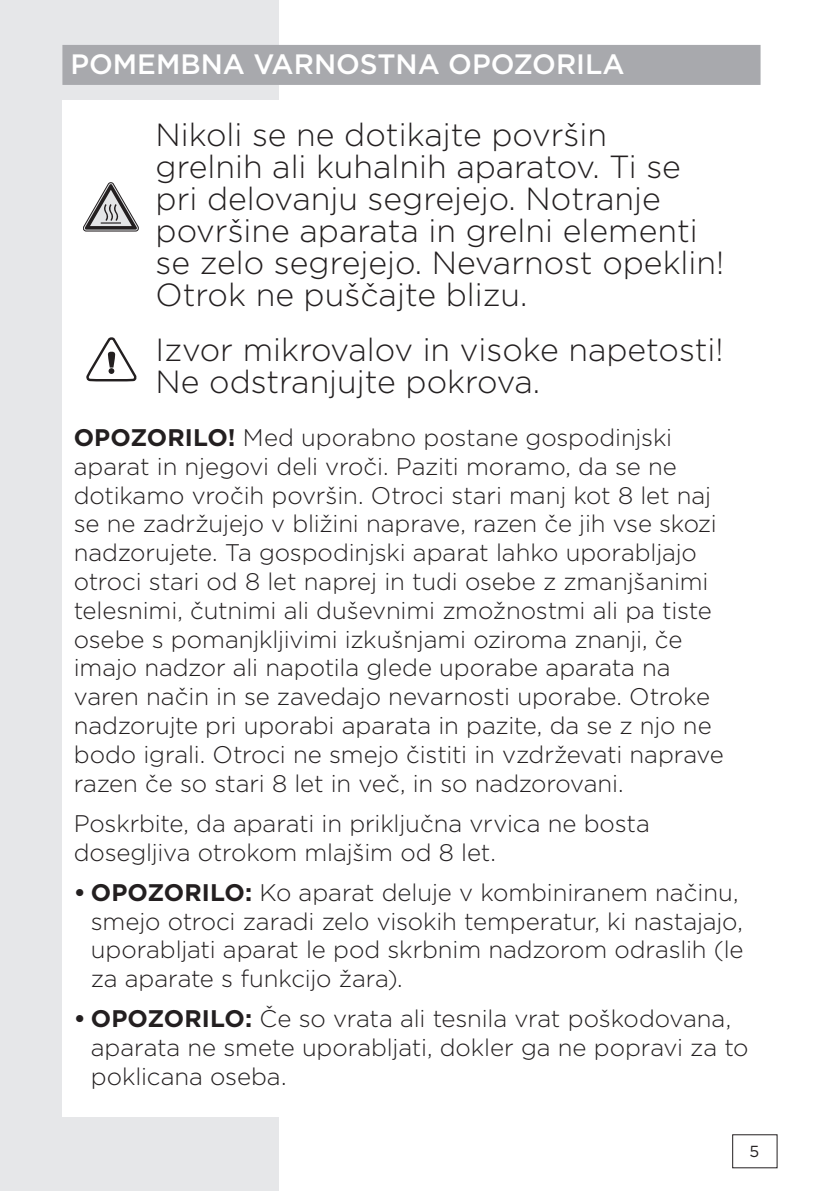
<style>
.page{position:relative;width:823px;height:1191px;background:#fff}
.page>*{position:absolute;margin:0;border:0;box-sizing:border-box;transform-origin:0 0}
.besedilo{font:300 32px/32px "Gotham";color:#231f20}
.besedilo_bold{font:300 32px/32px "Gotham";color:#231f20}
.naslov_1{font:500 28px "Gotham";color:#fff}
.besedilo-2{font:300 24px/28.8px "Gotham";letter-spacing:-.005em;color:#231f20}
.t1{font:16px "Gotham";color:#231f20}
.s1{font-weight:700}
</style>
<div class="page">
<div style="left:0;top:0;width:278px;height:1191px;background:#e6e7e9"></div>
<div style="left:62px;top:101px;width:698px;height:1016px;background:#fff"></div>
<svg style="left:83px;top:183px;width:55px;height:48px"></svg>
<svg style="left:86px;top:337px;width:51px;height:45px"></svg>
<div style="left:62px;top:45px;width:698px;height:40px;background:#a8a9ad"></div>
<p class="naslov_1" style="left:70px;top:45px;width:555px">POMEMBNA VARNOSTNA OPOZORILA</p>
<p class="besedilo" style="left:155px;top:117px;width:570px">Nikoli se ne dotikajte površin<br>grelnih ali kuhalnih aparatov. Ti se pri delovanju segrejejo. Notranje površine aparata in grelni elementi se zelo segrejejo. Nevarnost opeklin!<br>Otrok ne puščajte blizu.</p>
<p class="besedilo_bold" style="left:155px;top:332px;width:569px">Izvor mikrovalov in visoke napetosti!<br>Ne odstranjujte pokrova.</p>
<p class="besedilo-2" style="left:74px;top:422px;width:651px"><span class="s1">OPOZORILO!</span> Med uporabno postane gospodinjski aparat in njegovi deli vroči. Paziti moramo, da se ne dotikamo vročih površin. Otroci stari manj kot 8 let naj se ne zadržujejo v bližini naprave, razen če jih vse skozi nadzorujete. Ta gospodinjski aparat lahko uporabljajo otroci stari od 8 let naprej in tudi osebe z zmanjšanimi telesnimi, čutnimi ali duševnimi zmožnostmi ali pa tiste osebe s pomanjkljivimi izkušnjami oziroma znanji, če imajo nadzor ali napotila glede uporabe aparata na varen način in se zavedajo nevarnosti uporabe. Otroke nadzorujte pri uporabi aparata in pazite, da se z njo ne bodo igrali. Otroci ne smejo čistiti in vzdrževati naprave razen če so stari 8 let in več, in so nadzorovani.</p>
<p class="besedilo-2" style="left:74px;top:808px;width:577px">Poskrbite, da aparati in priključna vrvica ne bosta dosegljiva otrokom mlajšim od 8 let.</p>
<p class="besedilo-2" style="left:91px;top:877px;width:654px;text-indent:-17px"><span class="s1">• OPOZORILO:</span> Ko aparat deluje v kombiniranem načinu, smejo otroci zaradi zelo visokih temperatur, ki nastajajo, uporabljati aparat le pod skrbnim nadzorom odraslih (le za aparate s funkcijo žara).</p>
<p class="besedilo-2" style="left:91px;top:1003px;width:658px;text-indent:-17px"><span class="s1">• OPOZORILO:</span> Če so vrata ali tesnila vrat poškodovana, aparata ne smete uporabljati, dokler ga ne popravi za to poklicana oseba.</p>
<p class="t1" style="left:749px;top:1140px;width:11px">5</p>
</div>
